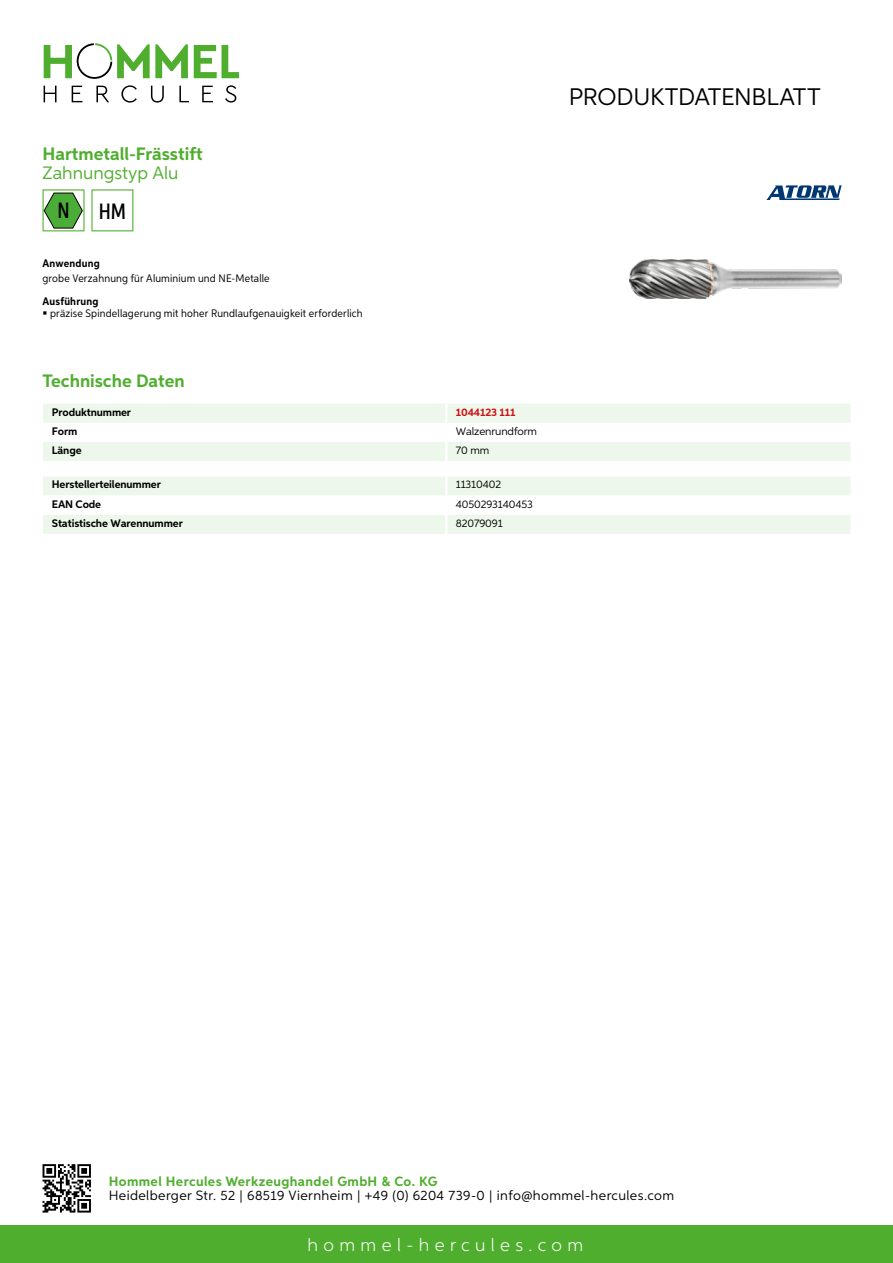
<style>
.page{position:relative;width:893px;height:1263px;background:#fff}
.page>*{position:absolute;margin:0;border:0;box-sizing:border-box;transform-origin:0 0}
.t1{font:24px "Aspira";letter-spacing:-.01em;color:#000}
.t2{font:500 22.2px "Aspira XX Nar";color:#000}
.t3{font:700 18px "Aspira";color:#50ae2f}
.t4{font:300 18px "Aspira";letter-spacing:.3em;color:#fff}
.t5{font:18px "Aspira";color:#50ae2f}
.t6{font:13.5px "Aspira";letter-spacing:.03em;color:#000}
.t7{font:700 13.5px "Aspira";letter-spacing:.03em;color:#50ae2f}
.t8{font:10.95px "Aspira Nar";letter-spacing:.015em;color:#000}
.t9{font:700 10.95px "Aspira";letter-spacing:-.01em;color:#000}
.t10{font:10.95px "Aspira";letter-spacing:-.01em;color:#000}
.t11{font:700 10.95px "Aspira Nar";letter-spacing:.02em;color:#000}
.t12{font:700 10.95px "Aspira";letter-spacing:-.01em;color:#cd1013}
</style>
<div class="page">
<div style="left:0;top:1226px;width:893px;height:37px;background:#50ae2f"></div>
<svg style="left:43px;top:1164px;width:48px;height:48px"></svg>
<svg style="left:194px;top:45px;width:45px;height:33px"></svg>
<svg style="left:44px;top:43px;width:144px;height:36px"></svg>
<svg style="left:44px;top:86px;width:13px;height:16px"></svg>
<svg style="left:72px;top:86px;width:10px;height:16px"></svg>
<svg style="left:96px;top:86px;width:13px;height:16px"></svg>
<svg style="left:121px;top:85px;width:16px;height:18px"></svg>
<svg style="left:151px;top:86px;width:13px;height:17px"></svg>
<svg style="left:179px;top:86px;width:10px;height:16px"></svg>
<svg style="left:202px;top:86px;width:11px;height:16px"></svg>
<svg style="left:225px;top:85px;width:11px;height:18px"></svg>
<svg style="left:43px;top:404px;width:807px;height:57px"></svg>
<hr style="left:445px;top:442px;width:3px;height:19px;background:#fff">
<svg style="left:43px;top:476px;width:807px;height:58px"></svg>
<hr style="left:445px;top:515px;width:3px;height:19px;background:#fff">
<svg style="left:43px;top:189px;width:42px;height:42px"></svg>
<svg style="left:91px;top:189px;width:42px;height:42px"></svg>
<img style="left:629px;top:259px;width:213px;height:40px">
<svg style="left:766px;top:185px;width:76px;height:15px"></svg>
<h3 class="t3" style="left:43px;top:142px;width:162px">Hartmetall-Frässtift</h3>
<h3 class="t5" style="left:43px;top:162px;width:137px">Zahnungstyp Alu</h3>
<h2 class="t2" style="left:57px;top:197px;width:14px">N</h2>
<h2 class="t2" style="left:99px;top:197px;width:29px">HM</h2>
<p class="t11" style="left:43px;top:257px;width:59px">Anwendung</p>
<p class="t8" style="left:43px;top:272px;width:229px">grobe Verzahnung für Aluminium und NE-Metalle</p>
<p class="t11" style="left:43px;top:294px;width:58px">Ausführung</p>
<p class="t8" style="left:50px;top:307px;width:314px">präzise Spindellagerung mit hoher Rundlaufgenauigkeit erforderlich</p>
<h3 class="t3" style="left:43px;top:369px;width:144px">Technische Daten</h3>
<p class="t9" style="left:52px;top:405px;width:81px">Produktnummer</p>
<p class="t12" style="left:456px;top:405px;width:61px">1044123 111</p>
<p class="t9" style="left:52px;top:424px;width:27px">Form</p>
<p class="t10" style="left:456px;top:424px;width:83px">Walzenrundform</p>
<p class="t9" style="left:52px;top:443px;width:31px">Länge</p>
<p class="t10" style="left:456px;top:443px;width:35px">70 mm</p>
<p class="t9" style="left:52px;top:478px;width:111px">Herstellerteilenummer</p>
<p class="t10" style="left:456px;top:478px;width:47px">11310402</p>
<p class="t9" style="left:52px;top:497px;width:51px">EAN Code</p>
<p class="t10" style="left:456px;top:497px;width:79px">4050293140453</p>
<p class="t9" style="left:52px;top:516px;width:132px">Statistische Warennummer</p>
<p class="t10" style="left:456px;top:516px;width:48px">82079091</p>
<h1 class="t1" style="left:569px;top:82px;width:253px">Produktdatenblatt</h1>
<p class="t7" style="left:109px;top:1172px;width:330px">Hommel Hercules Werkzeughandel GmbH &amp; Co. KG</p>
<p class="t6" style="left:109px;top:1187px;width:567px">Heidelberger Str. 52 | 68519 Viernheim | +49 (0) 6204 739-0 | info@hommel-hercules.com</p>
<h3 class="t4" style="left:307px;top:1234px;width:277px">hommel-hercules.com</h3>
</div>
